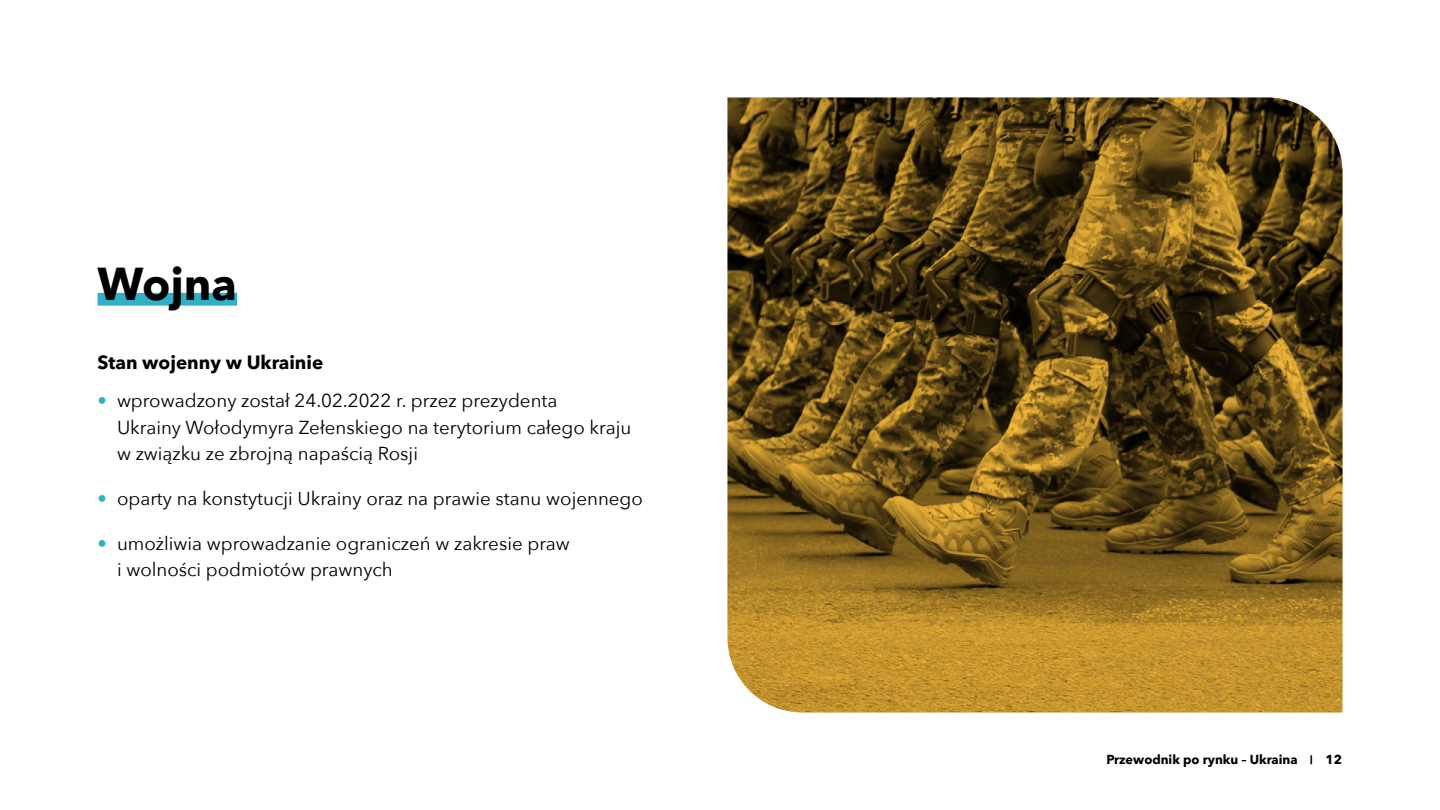
<style>
.page{position:relative;width:1440px;height:810px;background:#fff}
.page>*{position:absolute;margin:0;border:0;box-sizing:border-box;transform-origin:0 0}
.HEAD_60pt_sa50{font:700 45px "Avenir Next";color:#000}
.t1{font:18.75px/26.2px "Avenir Next";color:#000}
.MAŁY_TYTUŁ_28pt_sa8{font:700 18.75px "Avenir Next";color:#000}
.t2{font:700 12.75px "Avenir Next";color:#000}
.s1{font-weight:700;color:#30afc7}
</style>
<div class="page">
<div style="left:98px;top:293px;width:139px;height:13px;background:#30afc7"></div>
<img style="left:728px;top:98px;width:614px;height:614px">
<p class="HEAD_60pt_sa50" style="left:98px;top:248px;width:141px">Wojna</p>
<p class="MAŁY_TYTUŁ_28pt_sa8" style="left:98px;top:347px;width:227px">Stan wojenny w Ukrainie</p>
<p class="t1" style="left:117px;top:387px;width:516px;text-indent:-20px"><span class="s1">•</span> wprowadzony został 24.02.2022 r. przez prezydenta<br>Ukrainy Wołodymyra Zełenskiego na terytorium całego kraju w związku ze zbrojną napaścią Rosji</p>
<p class="t1" style="left:98px;top:484px;width:547px"><span class="s1">•</span> oparty na konstytucji Ukrainy oraz na prawie stanu wojennego</p>
<p class="t1" style="left:117px;top:529px;width:454px;text-indent:-20px"><span class="s1">•</span> umożliwia wprowadzanie ograniczeń w zakresie praw i wolności podmiotów prawnych</p>
<p class="t2" style="left:1106px;top:749px;width:237px">Przewodnik po rynku – Ukraina <sup>|</sup> 12</p>
</div>
